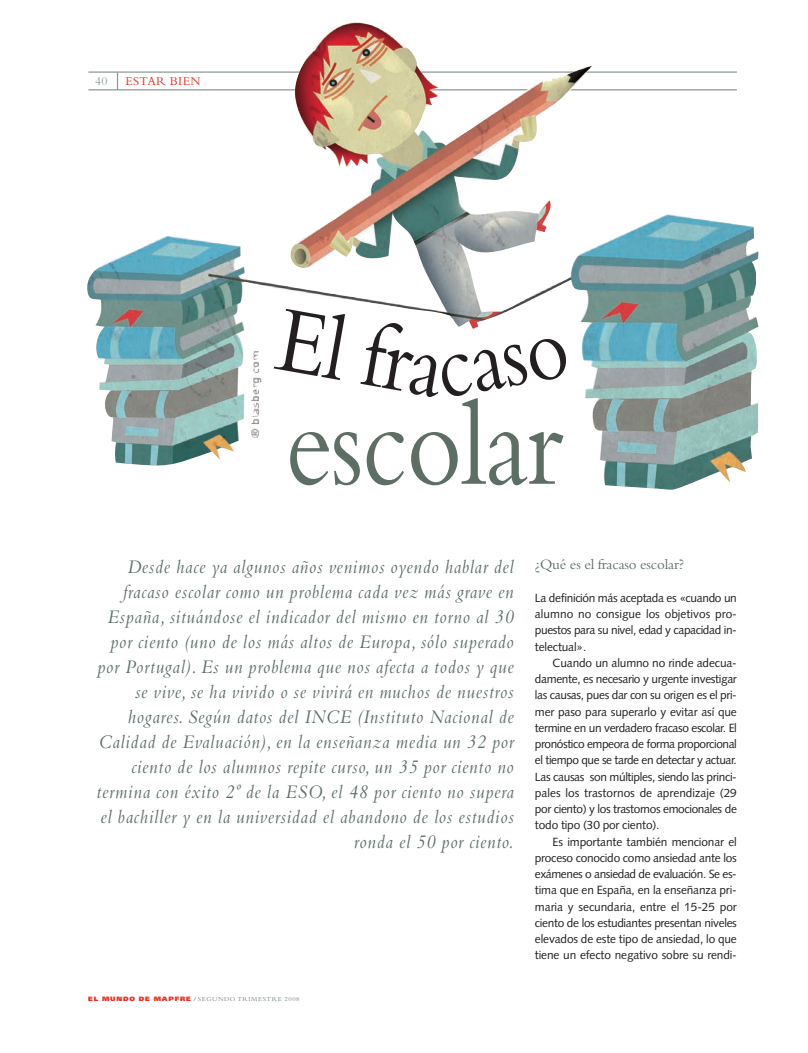
<style>
.page{position:relative;width:808px;height:1053px;background:#fff}
.page>*{position:absolute;margin:0;border:0;box-sizing:border-box;transform-origin:0 0}
.t1{font:127.12px "Bembo";letter-spacing:-.015em;color:#5d6e65;scale:.85 1}
.t2{font:97.62px "Bembo";color:#231f20;scale:.85 1}
.t3{font:italic 20px/25px "Bembo";letter-spacing:.045em;color:#5d6e65;text-align:right;scale:.9 1}
.t4{font:15px "Bembo";letter-spacing:-.01em;color:#5d6e65}
.t5{font:12.5px "Bembo";letter-spacing:.025em;color:#ee2e22}
.t6{font:12.5px "Bembo";color:#8b9b92}
.t7{font:11.88px "Syntax";letter-spacing:-.025em;color:#231f20}
.t8{font:11.88px "Syntax";color:#231f20}
.t9{font:11.88px "Syntax";letter-spacing:-.005em;color:#231f20}
.t10{font:6.25px "Bembo";letter-spacing:.075em;color:#77877f;scale:1.1 1}
.s1{font-family:"Frutiger";font-weight:900;color:#ee2e22}
.s2{font-weight:700}
</style>
<div class="page">
<img style="left:87px;top:22px;width:672px;height:468px">
<p class="t6" style="left:95px;top:76px;width:14px">40</p>
<p class="t5" style="left:125px;top:76px;width:77px">ESTAR BIEN</p>
<p class="t2" style="left:285px;top:305px;width:198px;rotate:10deg">El fra</p>
<p class="t1" style="left:285px;top:400px;width:328px">escolar</p>
<p class="t2" style="left:431px;top:334px;width:158px;rotate:-10deg">caso</p>
<p class="t3" style="left:97px;top:556px;width:465px">Desde hace ya algunos años venimos oyendo hablar del fracaso escolar como un problema cada vez más grave en España, situándose el indicador del mismo en torno al 30 por ciento (uno de los más altos de Europa, sólo superado por Portugal). Es un problema que nos afecta a todos y que se vive, se ha vivido o se vivirá en muchos de nuestros hogares. Según datos del INCE (Instituto Nacional de Calidad de Evaluación), en la enseñanza media un 32 por ciento de los alumnos repite curso, un 35 por ciento no termina con éxito 2º de la ESO, el 48 por ciento no supera el bachiller y en la universidad el abandono de los estudios ronda el 50 por ciento.</p>
<p class="t10" style="left:88px;top:996px;width:194px"><span class="s1">EL MUNDO DE MAPFRE</span> <span class="s2">/</span>SEGUNDO TRIMESTRE 2008</p>
<p class="t4" style="left:535px;top:559px;width:151px">¿Qué es el fracaso escolar?</p>
<p class="t7" style="left:535px;top:592px;width:203px">La definición más aceptada es «cuando un</p>
<p class="t8" style="left:535px;top:608px;width:203px">alumno no consigue los objetivos pro-</p>
<p class="t7" style="left:535px;top:625px;width:203px">puestos para su nivel, edad y capacidad in-</p>
<p class="t7" style="left:535px;top:641px;width:53px">telectual».</p>
<p class="t7" style="left:553px;top:657px;width:186px">Cuando un alumno no rinde adecua-</p>
<p class="t7" style="left:535px;top:673px;width:203px">damente, es necesario y urgente investigar</p>
<p class="t7" style="left:535px;top:690px;width:203px">las causas, pues dar con su origen es el pri-</p>
<p class="t7" style="left:535px;top:706px;width:203px">mer paso para superarlo y evitar así que</p>
<p class="t7" style="left:535px;top:722px;width:203px">termine en un verdadero fracaso escolar. El</p>
<p class="t7" style="left:535px;top:738px;width:203px">pronóstico empeora de forma proporcional</p>
<p class="t7" style="left:535px;top:755px;width:203px">el tiempo que se tarde en detectar y actuar.</p>
<p class="t7" style="left:535px;top:771px;width:203px">Las causas son múltiples, siendo las princi-</p>
<p class="t8" style="left:535px;top:787px;width:203px">pales los trastornos de aprendizaje (29</p>
<p class="t7" style="left:535px;top:803px;width:203px">por ciento) y los trastornos emocionales de</p>
<p class="t7" style="left:535px;top:820px;width:126px">todo tipo (30 por ciento).</p>
<p class="t7" style="left:553px;top:836px;width:186px">Es importante también mencionar el</p>
<p class="t7" style="left:535px;top:852px;width:203px">proceso conocido como ansiedad ante los</p>
<p class="t7" style="left:535px;top:868px;width:203px">exámenes o ansiedad de evaluación. Se es-</p>
<p class="t7" style="left:535px;top:885px;width:203px">tima que en España, en la enseñanza pri-</p>
<p class="t9" style="left:535px;top:901px;width:203px">maria y secundaria, entre el 15-25 por</p>
<p class="t7" style="left:535px;top:917px;width:203px">ciento de los estudiantes presentan niveles</p>
<p class="t7" style="left:535px;top:933px;width:203px">elevados de este tipo de ansiedad, lo que</p>
<p class="t7" style="left:535px;top:950px;width:203px">tiene un efecto negativo sobre su rendi-</p>
</div>
